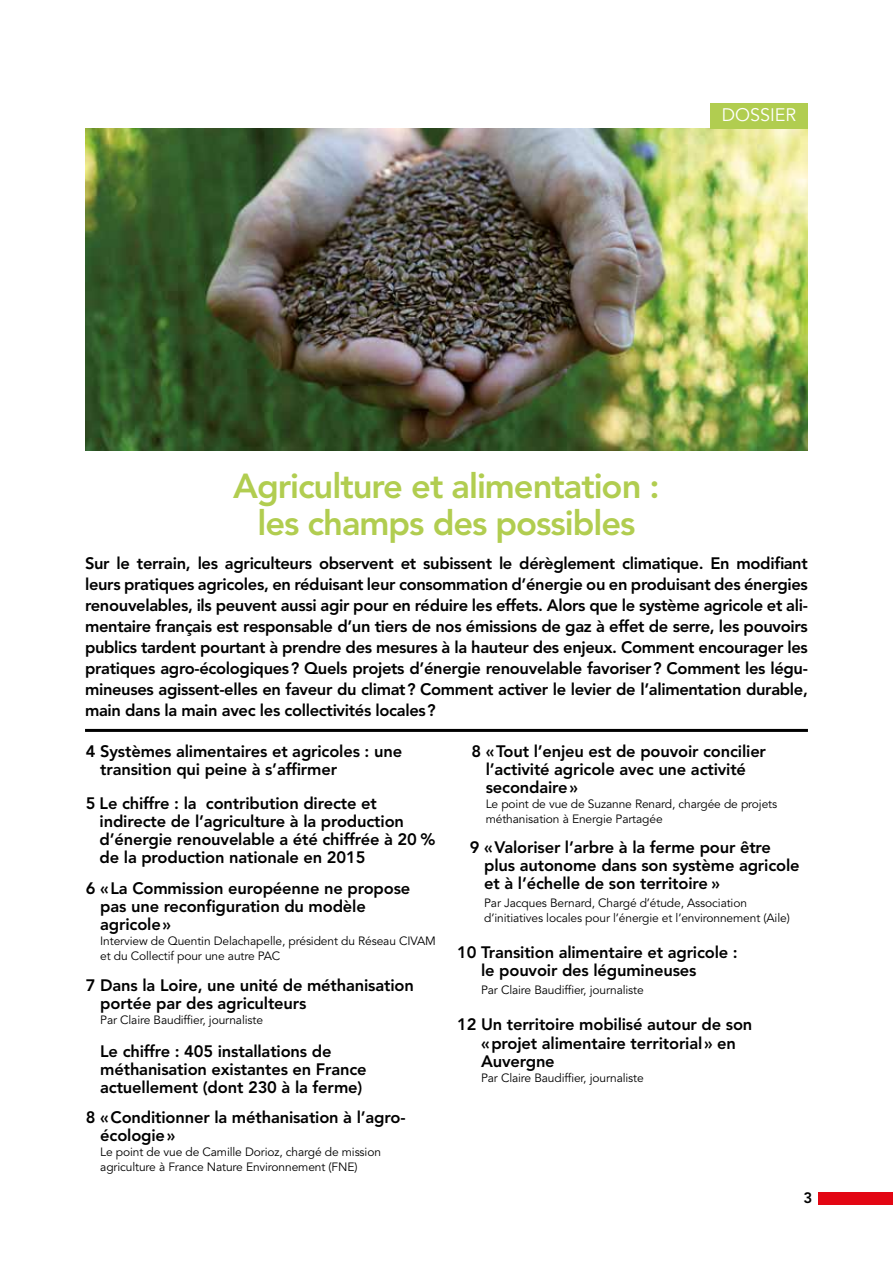
<style>
.page{position:relative;width:893px;height:1263px;background:#fff}
.page>*{position:absolute;margin:0;border:0;box-sizing:border-box;transform-origin:0 0}
.t1{font:800 34.5px/37.5px "Avenir LT Std";letter-spacing:-.03em;color:#b1cd50;text-align:center}
.t2{font:18px "Avenir LT Std";color:#fff}
.t3{font:800 16.5px/18px "Avenir LT Std";letter-spacing:-.01em;color:#000}
.t4{font:800 15px "Avenir LT Std";color:#000}
.t5{font:12px/15px "Avenir LT Std";letter-spacing:-.01em;color:#000}
</style>
<div class="page">
<img style="left:85px;top:129px;width:723px;height:322px">
<div style="left:819px;top:1192px;width:74px;height:12px;background:#e30613"></div>
<div style="left:710px;top:103px;width:98px;height:26px;background:#b1cd50"></div>
<hr style="left:85px;top:729px;width:723px;height:3px;background:#000">
<p class="t2" style="left:722px;top:105px;width:76px">DOSSIER</p>
<h1 class="t1" style="left:233px;top:467px;width:428px">Agriculture et alimentation : les champs des possibles</h1>
<p class="t3" style="left:85px;top:553px;width:724px;line-height:21px;text-align:justify">Sur le terrain, les agriculteurs observent et subissent le dérèglement climatique. En modifiant leurs pratiques agricoles, en réduisant leur consommation d’énergie ou en produisant des énergies renouvelables, ils peuvent aussi agir pour en réduire les effets. Alors que le système agricole et ali&shy;mentaire français est responsable d’un tiers de nos émissions de gaz à effet de serre, les pouvoirs publics tardent pourtant à prendre des mesures à la hauteur des enjeux. Comment encourager les pratiques agro-écologiques? Quels projets d’énergie renouvelable favoriser? Comment les légu&shy;mineuses agissent-elles en faveur du climat? Comment activer le levier de l’alimentation durable, main dans la main avec les collectivités locales?</p>
<p class="t3" style="left:100px;top:742px;width:303px;text-indent:-14px">4 Systèmes alimentaires et agricoles : une transition qui peine à s’affirmer</p>
<p class="t3" style="left:100px;top:794px;width:337px;text-indent:-14px">5 Le chiffre : la contribution directe et indirecte de l’agriculture à la production d’énergie renouvelable a été chiffrée à 20 % de la production nationale en 2015</p>
<p class="t3" style="left:100px;top:879px;width:312px;text-indent:-14px">6 «La Commission européenne ne propose pas une reconfiguration du modèle agricole»</p>
<p class="t5" style="left:100px;top:933px;width:337px">Interview de Quentin Delachapelle, président du Réseau CIVAM et du Collectif pour une autre PAC</p>
<p class="t3" style="left:100px;top:976px;width:315px;text-indent:-14px">7 Dans la Loire, une unité de méthanisation portée par des agriculteurs</p>
<p class="t5" style="left:100px;top:1012px;width:164px">Par Claire Baudiffier, journaliste</p>
<p class="t3" style="left:100px;top:1042px;width:268px">Le chiffre : 405 installations de méthanisation existantes en France actuellement (dont 230 à la ferme)</p>
<p class="t3" style="left:100px;top:1109px;width:307px;text-indent:-14px">8 «Conditionner la méthanisation à l’agro&shy;écologie»</p>
<p class="t5" style="left:100px;top:1145px;width:282px">Le point de vue de Camille Dorioz, chargé de mission agriculture à France Nature Environnement (FNE)</p>
<p class="t3" style="left:486px;top:742px;width:282px;text-indent:-14px">8 «Tout l’enjeu est de pouvoir concilier l’activité agricole avec une activité secondaire»</p>
<p class="t5" style="left:486px;top:796px;width:293px">Le point de vue de Suzanne Renard, chargée de projets méthanisation à Energie Partagée</p>
<p class="t3" style="left:484px;top:839px;width:317px;text-indent:-14px">9 «Valoriser l’arbre à la ferme pour être plus autonome dans son système agricole et à l’échelle de son territoire »</p>
<p class="t5" style="left:484px;top:896px;width:307px">Par Jacques Bernard, Chargé d’étude, Association d’initiatives locales pour l’énergie et l’environnement (Aile)</p>
<p class="t3" style="left:481px;top:944px;width:258px;text-indent:-24px">10 Transition alimentaire et agricole : le pouvoir des légumineuses</p>
<p class="t5" style="left:481px;top:983px;width:164px">Par Claire Baudiffier, journaliste</p>
<p class="t3" style="left:481px;top:1016px;width:273px;text-indent:-24px">12 Un territoire mobilisé autour de son «projet alimentaire territorial» en<br>Auvergne</p>
<p class="t5" style="left:481px;top:1070px;width:164px">Par Claire Baudiffier, journaliste</p>
<p class="t4" style="left:803px;top:1188px;width:10px">3</p>
</div>
